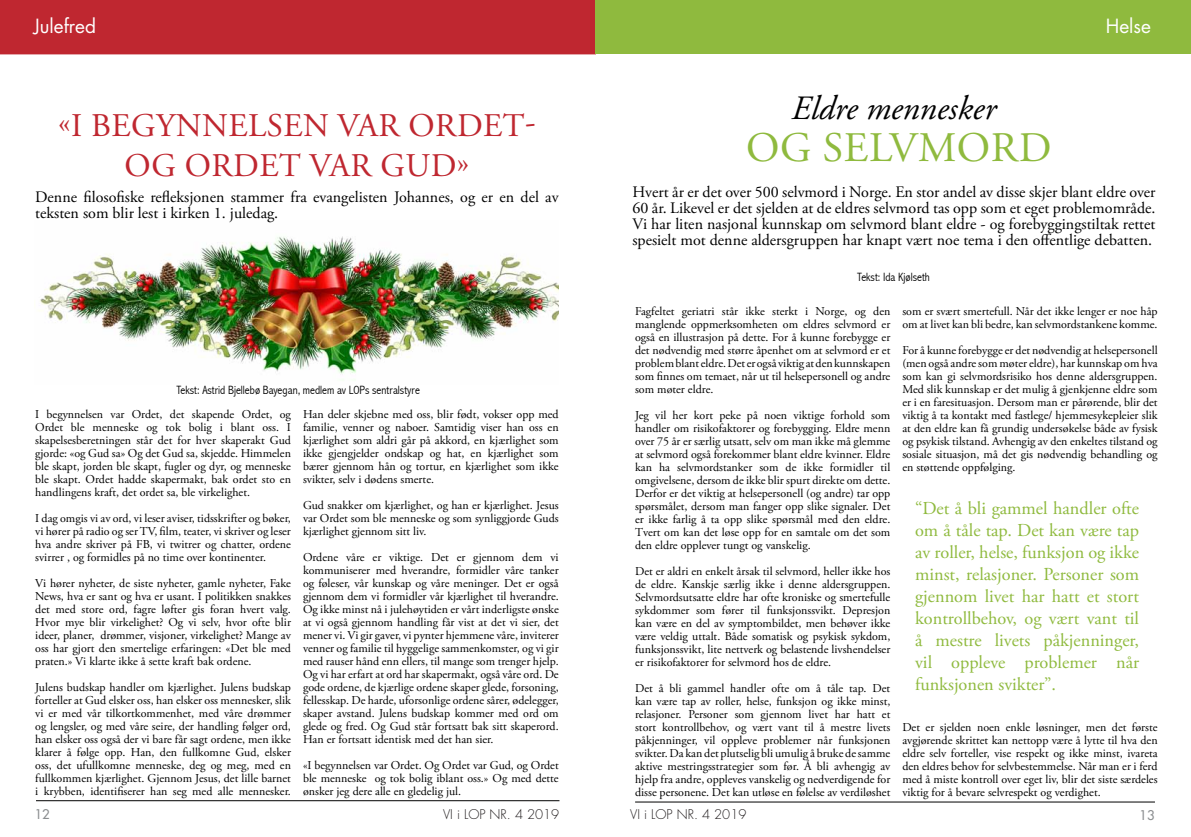
<style>
.page{position:relative;width:1191px;height:837px;background:#fff}
.page>*{position:absolute;margin:0;border:0;box-sizing:border-box;transform-origin:0 0}
.t1{font:42px "Adobe Garamond Pro";color:#8fba3e}
.t2{font:italic 34px "Adobe Garamond Pro";color:#000}
.t3{font:33px "Adobe Garamond Pro";letter-spacing:.015em;color:#bf2730}
.t4{font:19px "Futura Std";color:#fff}
.t5{font:18.2px/22px "Adobe Garamond Pro";color:#8fba3e;text-align:justify}
.t6{font:16px/16px "Adobe Garamond Pro";color:#000;text-align:justify}
.t7{font:300 13px "Futura Std";color:#231f20}
.t8{font:500 13px "Futura Std";color:#8b8e90}
.t9{font:12px/13px "Adobe Garamond Pro";color:#000;text-align:justify}
.t10{font:300 condensed 12px "Abadi";color:#000}
</style>
<div class="page">
<hr style="left:635px;top:801px;width:520px;height:1px;background:#000">
<hr style="left:36px;top:800px;width:523px;height:1px;background:#000">
<img style="left:40px;top:236px;width:519px;height:139px">
<div style="left:0;top:0;width:595px;height:54px;background:#bf2730"></div>
<div style="left:595px;top:0;width:596px;height:54px;background:#8fba3e"></div>
<h3 class="t4" style="left:34px;top:14px;width:64px">Julefred</h3>
<h3 class="t4" style="left:1105px;top:14px;width:47px">Helse</h3>
<h3 class="t3" style="left:58px;top:106px;width:141px">«I begynnelsen</h3>
<h3 class="t3" style="left:337px;top:106px;width:23px">var</h3>
<h3 class="t3" style="left:408px;top:106px;width:50px">Ordet</h3>
<h3 class="t3" style="left:525px;top:106px;width:12px">-</h3>
<h3 class="t3" style="left:125px;top:145px;width:110px">og Ordet</h3>
<h3 class="t3" style="left:309px;top:145px;width:23px">var</h3>
<h3 class="t3" style="left:380px;top:145px;width:26px">Gud</h3>
<h3 class="t3" style="left:457px;top:145px;width:14px">»</h3>
<h3 class="t6" style="left:35px;top:189px;width:525px">Denne filosofiske refleksjonen stammer fra evangelisten Johannes, og er en del av teksten som blir lest i kirken 1. juledag.</h3>
<p class="t10" style="left:176px;top:382px;width:245px">Tekst: Astrid Bjellebø Bayegan, medlem av LOPs sentralstyre</p>
<p class="t9" style="left:35px;top:407px;width:257px">I begynnelsen var Ordet, det skapende Ordet, og Ordet ble menneske og tok bolig i blant oss. I skapelsesberetningen står det for hver skaperakt Gud gjorde: «og Gud sa» Og det Gud sa, skjedde. Himmelen ble skapt, jorden ble skapt, fugler og dyr, og menneske ble skapt. Ordet hadde skapermakt, bak ordet sto en handlingens kraft, det ordet sa, ble virkelighet.</p>
<p class="t9" style="left:35px;top:511px;width:257px">I dag omgis vi av ord, vi leser aviser, tidsskrifter og bøker, vi hører på radio og ser TV, film, teater, vi skriver og leser hva andre skriver på FB, vi twitrer og chatter, ordene svirrer , og formidles på no time over kontinenter.</p>
<p class="t9" style="left:35px;top:576px;width:257px">Vi hører nyheter, de siste nyheter, gamle nyheter, Fake News, hva er sant og hva er usant. I politikken snakkes det med store ord, fagre løfter gis foran hvert valg.<br>Hvor mye blir virkelighet? Og vi selv, hvor ofte blir ideer, planer, drømmer, visjoner, virkelighet? Mange av oss har gjort den smertelige erfaringen: «Det ble med praten.» Vi klarte ikke å sette kraft bak ordene.</p>
<p class="t9" style="left:35px;top:680px;width:257px">Julens budskap handler om kjærlighet. Julens budskap forteller at Gud elsker oss, han elsker oss mennesker, slik vi er med vår tilkortkommenhet, med våre drømmer og lengsler, og med våre seire, der handling følger ord, han elsker oss også der vi bare får sagt ordene, men ikke klarer å følge opp. Han, den fullkomne Gud, elsker oss, det ufullkomne menneske, deg og meg, med en fullkommen kjærlighet. Gjennom Jesus, det lille barnet i krybben, identifiserer han seg med alle mennesker.</p>
<p class="t9" style="left:303px;top:407px;width:257px">Han deler skjebne med oss, blir født, vokser opp med familie, venner og naboer. Samtidig viser han oss en kjærlighet som aldri går på akkord, en kjærlighet som ikke gjengjelder ondskap og hat, en kjærlighet som bærer gjennom hån og tortur, en kjærlighet som ikke svikter, selv i dødens smerte.</p>
<p class="t9" style="left:303px;top:498px;width:257px">Gud snakker om kjærlighet, og han er kjærlighet. Jesus var Ordet som ble menneske og som synliggjorde Guds kjærlighet gjennom sitt liv.</p>
<p class="t9" style="left:303px;top:550px;width:257px">Ordene våre er viktige. Det er gjennom dem vi kommuniserer med hverandre, formidler våre tanker og føleser, vår kunskap og våre meninger. Det er også gjennom dem vi formidler vår kjærlighet til hverandre.<br>Og ikke minst nå i julehøytiden er vårt inderligste ønske at vi også gjennom handling får vist at det vi sier, det mener vi. Vi gir gaver, vi pynter hjemmene våre, inviterer venner og familie til hyggelige sammenkomster, og vi gir med rauser hånd enn ellers, til mange som trenger hjelp.<br>Og vi har erfart at ord har skapermakt, også våre ord. De gode ordene, de kjærlige ordene skaper glede, forsoning, fellesskap. De harde, uforsonlige ordene sårer, ødelegger, skaper avstand. Julens budskap kommer med ord om glede og fred. Og Gud står fortsatt bak sitt skaperord.<br>Han er fortsatt identisk med det han sier.</p>
<p class="t9" style="left:303px;top:758px;width:257px">«I begynnelsen var Ordet. Og Ordet var Gud, og Ordet ble menneske og tok bolig iblant oss.» Og med dette ønsker jeg dere alle en gledelig jul.</p>
<h2 class="t2" style="left:791px;top:88px;width:206px">eldre mennesker</h2>
<h1 class="t1" style="left:746px;top:123px;width:106px">o g selvmord</h1>
<p class="t6" style="left:632px;top:184px;width:524px">Hvert år er det over 500 selvmord i Norge. En stor andel av disse skjer blant eldre over 60 år. Likevel er det sjelden at de eldres selvmord tas opp som et eget problemområde.<br>Vi har liten nasjonal kunnskap om selvmord blant eldre - og forebyggingstiltak rettet spesielt mot denne aldersgruppen har knapt vært noe tema i den offentlige debatten.</p>
<p class="t10" style="left:857px;top:270px;width:74px">Tekst: Ida Kjølseth</p>
<p class="t9" style="left:635px;top:305px;width:257px">Fagfeltet geriatri står ikke sterkt i Norge, og den manglende oppmerksomheten om eldres selvmord er også en illustrasjon på dette. For å kunne forebygge er det nødvendig med større åpenhet om at selvmord er et problem blant eldre. Det er også viktig at den kunnskapen som finnes om temaet, når ut til helsepersonell og andre som møter eldre.</p>
<p class="t9" style="left:635px;top:409px;width:257px">Jeg vil her kort peke på noen viktige forhold som handler om risikofaktorer og forebygging. Eldre menn over 75 år er særlig utsatt, selv om man ikke må glemme at selvmord også forekommer blant eldre kvinner. Eldre kan ha selvmordstanker som de ikke formidler til omgivelsene, dersom de ikke blir spurt direkte om dette.<br>Derfor er det viktig at helsepersonell (og andre) tar opp spørsmålet, dersom man fanger opp slike signaler. Det er ikke farlig å ta opp slike spørsmål med den eldre.<br>Tvert om kan det løse opp for en samtale om det som den eldre opplever tungt og vanskelig.</p>
<p class="t9" style="left:635px;top:564px;width:257px">Det er aldri en enkelt årsak til selvmord, heller ikke hos de eldre. Kanskje særlig ikke i denne aldersgruppen.<br>Selvmordsutsatte eldre har ofte kroniske og smertefulle sykdommer som fører til funksjonssvikt. Depresjon kan være en del av symptombildet, men behøver ikke være veldig uttalt. Både somatisk og psykisk sykdom, funksjonssvikt, lite nettverk og belastende livshendelser er risikofaktorer for selvmord hos de eldre.</p>
<p class="t9" style="left:635px;top:681px;width:257px">Det å bli gammel handler ofte om å tåle tap. Det kan være tap av roller, helse, funksjon og ikke minst, relasjoner. Personer som gjennom livet har hatt et stort kontrollbehov, og vært vant til å mestre livets påkjenninger, vil oppleve problemer når funksjonen svikter. Da kan det plutselig bli umulig å bruke de samme aktive mestringsstrategier som før. Å bli avhengig av hjelp fra andre, oppleves vanskelig og nedverdigende for disse personene. Det kan utløse en følelse av verdiløshet</p>
<p class="t9" style="left:902px;top:304px;width:257px">som er svært smertefull. Når det ikke lenger er noe håp om at livet kan bli bedre, kan selvmordstankene komme.</p>
<p class="t9" style="left:902px;top:343px;width:257px">For å kunne forebygge er det nødvendig at helsepersonell (men også andre som møter eldre), har kunnskap om hva som kan gi selvmordsrisiko hos denne aldersgruppen.<br>Med slik kunnskap er det mulig å gjenkjenne eldre som er i en faresituasjon. Dersom man er pårørende, blir det viktig å ta kontakt med fastlege/ hjemmesykepleier slik at den eldre kan få grundig undersøkelse både av fysisk og psykisk tilstand. Avhengig av den enkeltes tilstand og sosiale situasjon, må det gis nødvendig behandling og en støttende oppfølging.</p>
<p class="t5" style="left:915px;top:497px;width:225px">“Det å bli gammel handler ofte om å tåle tap. Det kan være tap av roller, helse, funksjon og ikke minst, relasjoner. Personer som gjennom livet har hatt et stort kontrollbehov, og vært vant til å mestre livets påkjenninger, vil oppleve problemer når funksjonen svikter”.</p>
<p class="t9" style="left:902px;top:720px;width:257px">Det er sjelden noen enkle løsninger, men det første avgjørende skrittet kan nettopp være å lytte til hva den eldre selv forteller, vise respekt og ikke minst, ivareta den eldres behov for selvbestemmelse. Når man er i ferd med å miste kontroll over eget liv, blir det siste særdeles viktig for å bevare selvrespekt og verdighet.</p>
<p class="t8" style="left:35px;top:805px;width:17px">12</p>
<p class="t7" style="left:443px;top:806px;width:118px">VI i LOP NR. 4 2019</p>
<p class="t7" style="left:630px;top:806px;width:118px">VI i LOP NR. 4 2019</p>
<p class="t8" style="left:1139px;top:806px;width:17px">13</p>
</div>
